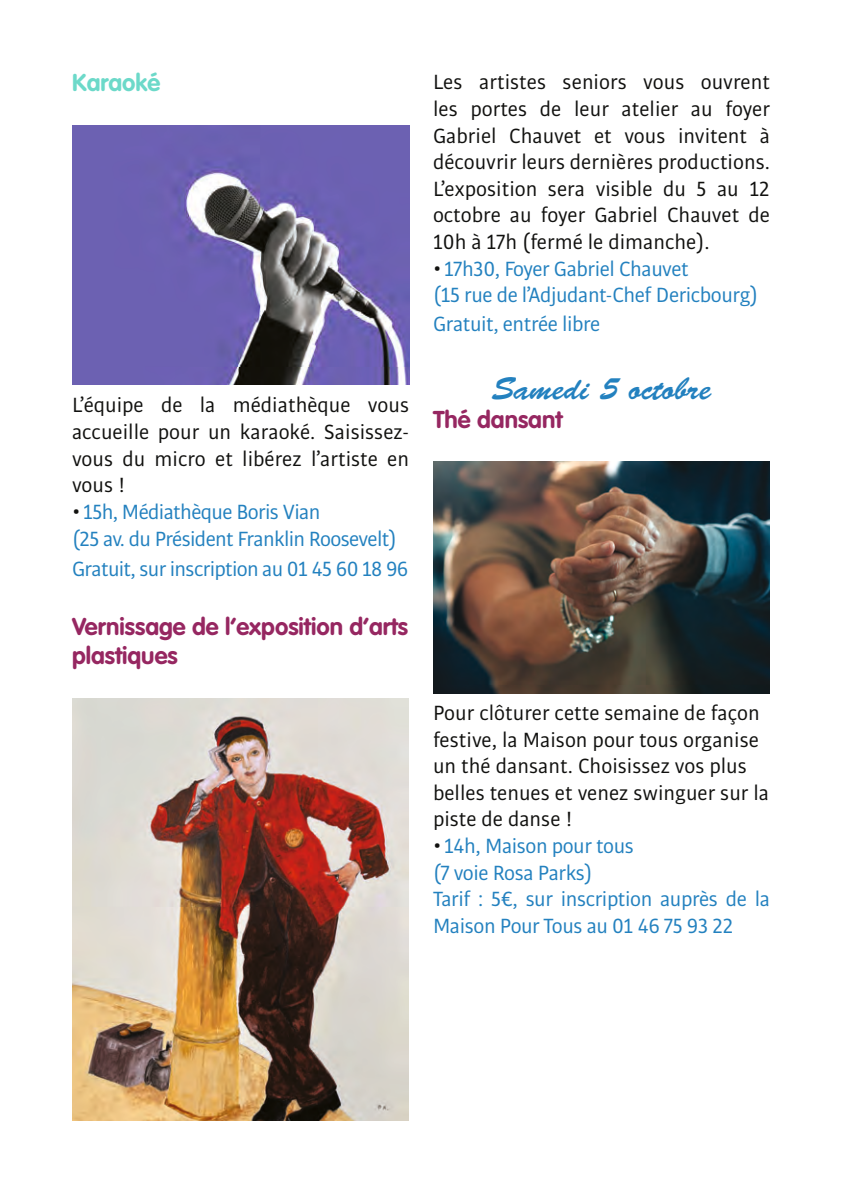
<style>
.page{position:relative;width:842px;height:1191px;background:#fff}
.page>*{position:absolute;margin:0;border:0;box-sizing:border-box;transform-origin:0 0}
.t1{font:32px "Brush Script Std";color:#2381bf}
.t2{font:700 24px/29.4px "VAG Rounded Std";color:#962761}
.t3{font:700 24px "VAG Rounded Std";color:#6cd9c9}
.t4{font:22px/26.6px "Bulo";color:#11110f;text-align:justify}
.t5{font:22px/26.6px "Bulo";letter-spacing:-.02em;color:#2381bf}
.s1{color:#11110f}
</style>
<div class="page">
<img style="left:72px;top:125px;width:338px;height:259px">
<img style="left:72px;top:699px;width:336px;height:421px">
<img style="left:433px;top:462px;width:336px;height:231px">
<p class="t3" style="left:72px;top:68px;width:90px">Karaoké</p>
<p class="t4" style="left:72px;top:390px;width:338px">L’équipe de la médiathèque vous accueille pour un karaoké. Saisissez&shy;vous du micro et libérez l’artiste en vous !</p>
<p class="t5" style="left:72px;top:498px;width:250px"><span class="s1">•</span> 15h, Médiathèque Boris Vian</p>
<p class="t5" style="left:72px;top:525px;width:326px">(25 av. du Président Franklin Roosevelt)</p>
<p class="t5" style="left:72px;top:555px;width:338px">Gratuit, sur inscription au 01 45 60 18 96</p>
<p class="t2" style="left:72px;top:612px;width:338px">Vernissage de l’exposition d’arts plastiques</p>
<p class="t4" style="left:433px;top:68px;width:338px">Les artistes seniors vous ouvrent les portes de leur atelier au foyer Gabriel Chauvet et vous invitent à découvrir leurs dernières productions.<br>L’exposition sera visible du 5 au 12 octobre au foyer Gabriel Chauvet de 10h à 17h (fermé le dimanche).</p>
<p class="t5" style="left:433px;top:255px;width:257px"><span class="s1">•</span> 17h30, Foyer Gabriel Chauvet</p>
<p class="t5" style="left:433px;top:281px;width:327px">(15 rue de l’Adjudant-Chef Dericbourg)</p>
<p class="t5" style="left:433px;top:310px;width:169px">Gratuit, entrée libre</p>
<p class="t1" style="left:492px;top:370px;width:221px">Samedi 5 octobre</p>
<p class="t2" style="left:433px;top:405px;width:131px">Thé dansant</p>
<p class="t4" style="left:433px;top:699px;width:338px;text-align:left">Pour clôturer cette semaine de façon festive, la Maison pour tous organise un thé dansant. Choisissez vos plus belles tenues et venez swinguer sur la piste de danse !</p>
<p class="t5" style="left:433px;top:832px;width:202px"><span class="s1">•</span> 14h, Maison pour tous</p>
<p class="t5" style="left:433px;top:858px;width:161px">(7 voie Rosa Parks)</p>
<p class="t5" style="left:433px;top:885px;width:338px">Tarif : 5€, sur inscription auprès de la<br>Maison Pour Tous au 01 46 75 93 22</p>
</div>
